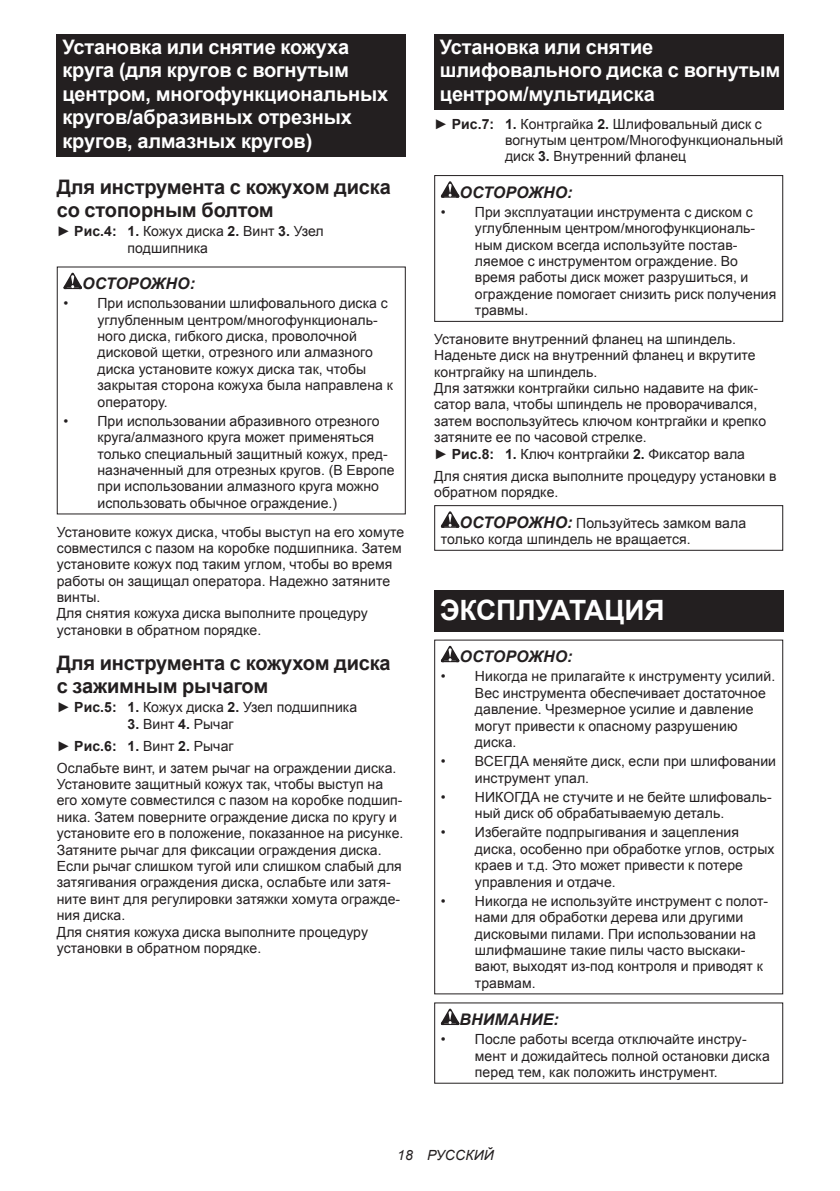
<style>
.page{position:relative;width:840px;height:1191px;background:#fff}
.page>*{position:absolute;margin:0;border:0;box-sizing:border-box;transform-origin:0 0}
.t1{font:700 28px "Arial";letter-spacing:-.01em;color:#fff}
.t2{font:700 20px/23.4px "Arial";letter-spacing:-.01em;color:#fff}
.t3{font:700 20px/23.4px "Arial";letter-spacing:-.01em;color:#231f20}
.t4{font:italic 700 16px "Arial";letter-spacing:.005em;color:#231f20}
.t5{font:14px/16.4px "Arial";letter-spacing:.005em;color:#231f20}
.t6{font:italic 14px "Arial";letter-spacing:.005em;color:#231f20}
.s1{font-weight:700}
.s2{font-weight:700;font-style:italic;font-size:16px}
</style>
<div class="page">
<div style="left:57px;top:34px;width:348px;height:122px;background:#231f20"></div>
<svg style="left:63px;top:273px;width:19px;height:16px"></svg>
<div style="left:434px;top:34px;width:348px;height:75px;background:#231f20"></div>
<svg style="left:440px;top:181px;width:19px;height:17px"></svg>
<div style="left:434px;top:175px;width:348px;height:147px;border:1px solid #231f20"></div>
<svg style="left:440px;top:511px;width:19px;height:17px"></svg>
<div style="left:434px;top:505px;width:348px;height:46px;border:1px solid #231f20"></div>
<div style="left:434px;top:590px;width:348px;height:41px;background:#231f20"></div>
<svg style="left:440px;top:646px;width:19px;height:16px"></svg>
<svg style="left:440px;top:1008px;width:19px;height:17px"></svg>
<h2 class="t2" style="left:62px;top:36px;width:327px">Установка или снятие кожуха круга (для кругов с вогнутым центром, многофункциональных кругов/абразивных отрезных кругов, алмазных кругов)</h2>
<h2 class="t3" style="left:57px;top:176px;width:335px">Для инструмента с кожухом диска со стопорным болтом</h2>
<p class="t5" style="left:127px;top:223px;width:197px;text-indent:-71px">► <span class="s1">Рис.4: 1.</span> Кожух диска <span class="s1">2.</span> Винт <span class="s1">3.</span> Узел подшипника</p>
<p class="t4" style="left:82px;top:273px;width:114px">ОСТОРОЖНО:</p>
<p class="t5" style="left:97px;top:295px;width:297px;text-indent:-34px">• При использовании шлифовального диска с углубленным центром/многофункциональ&shy;ного диска, гибкого диска, проволочной дисковой щетки, отрезного или алмазного диска установите кожух диска так, чтобы закрытая сторона кожуха была направлена к оператору.</p>
<p class="t5" style="left:97px;top:413px;width:298px;text-indent:-34px">• При использовании абразивного отрезного круга/алмазного круга может применяться только специальный защитный кожух, пред&shy;назначенный для отрезных кругов. (В Европе при использовании алмазного круга можно использовать обычное ограждение.)</p>
<p class="t5" style="left:57px;top:523px;width:349px">Установите кожух диска, чтобы выступ на его хомуте совместился с пазом на коробке подшипника. Затем установите кожух под таким углом, чтобы во время работы он защищал оператора. Надежно затяните винты.<br>Для снятия кожуха диска выполните процедуру установки в обратном порядке.</p>
<h2 class="t3" style="left:57px;top:651px;width:335px">Для инструмента с кожухом диска с зажимным рычагом</h2>
<p class="t5" style="left:57px;top:699px;width:302px">► <span class="s1">Рис.5: 1.</span> Кожух диска <span class="s1">2.</span> Узел подшипника</p>
<p class="t5" style="left:57px;top:713px;width:341px;line-height:22px;text-indent:71px"><span class="s1">3.</span> Винт <span class="s1">4.</span> Рычаг<br>► <span class="s1">Рис.6: 1.</span> Винт <span class="s1">2.</span> Рычаг<br>Ослабьте винт, и затем рычаг на ограждении диска.</p>
<p class="t5" style="left:57px;top:776px;width:348px">Установите защитный кожух так, чтобы выступ на его хомуте совместился с пазом на коробке подшип&shy;ника. Затем поверните ограждение диска по кругу и установите его в положение, показанное на рисунке.<br>Затяните рычаг для фиксации ограждения диска.<br>Если рычаг слишком тугой или слишком слабый для затягивания ограждения диска, ослабьте или затя&shy;ните винт для регулировки затяжки хомута огражде&shy;ния диска.<br>Для снятия кожуха диска выполните процедуру установки в обратном порядке.</p>
<h2 class="t2" style="left:439px;top:36px;width:342px">Установка или снятие шлифовального диска с вогнутым центром/мультидиска</h2>
<p class="t5" style="left:504px;top:116px;width:279px;text-indent:-71px">► <span class="s1">Рис.7: 1.</span> Контргайка <span class="s1">2.</span> Шлифовальный диск с вогнутым центром/Многофункциональный диск <span class="s1">3.</span> Внутренний фланец</p>
<p class="t4" style="left:459px;top:181px;width:114px">ОСТОРОЖНО:</p>
<p class="t5" style="left:474px;top:204px;width:303px;text-indent:-34px">• При эксплуатации инструмента с диском с углубленным центром/многофункциональ&shy;ным диском всегда используйте постав&shy;ляемое с инструментом ограждение. Во время работы диск может разрушиться, и ограждение помогает снизить риск получения травмы.</p>
<p class="t5" style="left:434px;top:331px;width:333px">Установите внутренний фланец на шпиндель.<br>Наденьте диск на внутренний фланец и вкрутите контргайку на шпиндель.<br>Для затяжки контргайки сильно надавите на фик&shy;сатор вала, чтобы шпиндель не проворачивался, затем воспользуйтесь ключом контргайки и крепко затяните ее по часовой стрелке.<br>► <span class="s1">Рис.8: 1.</span> Ключ контргайки <span class="s1">2.</span> Фиксатор вала</p>
<p class="t5" style="left:434px;top:468px;width:343px">Для снятия диска выполните процедуру установки в обратном порядке.</p>
<p class="t5" style="left:440px;top:515px;width:306px;text-indent:19px"><span class="s2">ОСТОРОЖНО:</span> Пользуйтесь замком вала только когда шпиндель не вращается.</p>
<h1 class="t1" style="left:439px;top:591px;width:226px">ЭКСПЛУАТАЦИЯ</h1>
<p class="t4" style="left:459px;top:646px;width:114px">ОСТОРОЖНО:</p>
<p class="t5" style="left:474px;top:668px;width:301px;text-indent:-34px">• Никогда не прилагайте к инструменту усилий.<br>Вес инструмента обеспечивает достаточное давление. Чрезмерное усилие и давление могут привести к опасному разрушению диска.</p>
<p class="t5" style="left:474px;top:753px;width:302px;text-indent:-34px">• ВСЕГДА меняйте диск, если при шлифовании инструмент упал.</p>
<p class="t5" style="left:474px;top:789px;width:298px;text-indent:-34px">• НИКОГДА не стучите и не бейте шлифоваль&shy;ный диск об обрабатываемую деталь.</p>
<p class="t5" style="left:474px;top:824px;width:301px;text-indent:-34px">• Избегайте подпрыгивания и зацепления диска, особенно при обработке углов, острых краев и т.д. Это может привести к потере управления и отдаче.</p>
<p class="t5" style="left:474px;top:892px;width:295px;text-indent:-34px">• Никогда не используйте инструмент с полот&shy;нами для обработки дерева или другими дисковыми пилами. При использовании на шлифмашине такие пилы часто выскаки&shy;вают, выходят из-под контроля и приводят к травмам.</p>
<p class="t4" style="left:459px;top:1008px;width:101px">ВНИМАНИЕ:</p>
<p class="t5" style="left:474px;top:1031px;width:296px;text-indent:-34px">• После работы всегда отключайте инстру&shy;мент и дожидайтесь полной остановки диска перед тем, как положить инструмент.</p>
<p class="t6" style="left:397px;top:1146px;width:98px">18 РУССКИЙ</p>
</div>
